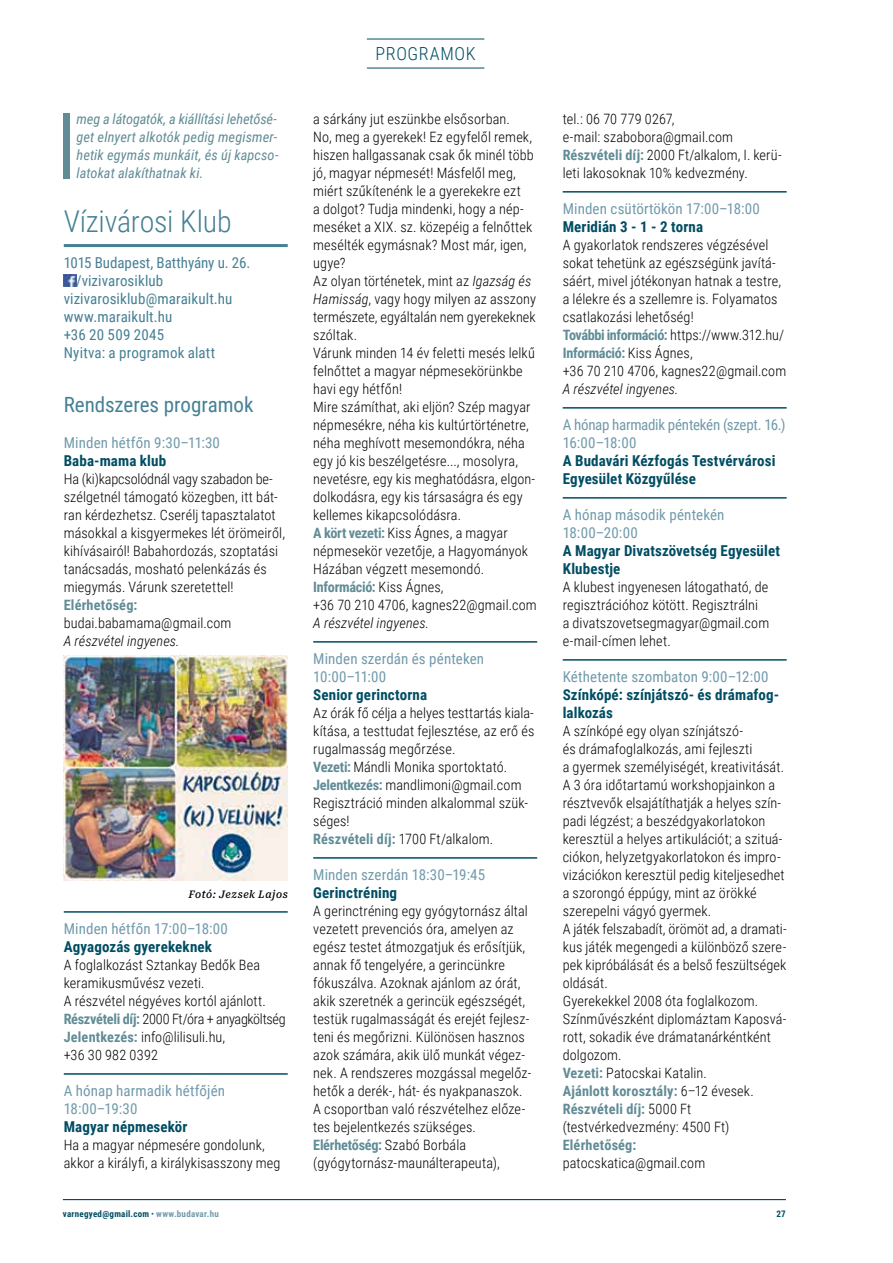
<style>
.page{position:relative;width:893px;height:1263px;background:#fff}
.page>*{position:absolute;margin:0;border:0;box-sizing:border-box;transform-origin:0 0}
.t1{font:300 30px "Roboto Condensed";letter-spacing:-.01em;color:#468094}
.t2{font:21px "Roboto Condensed";color:#468094}
.t3{font:300 18px "Roboto Condensed";letter-spacing:.03em;color:#004d63}
.t4{font:15px/18px "Roboto Condensed";letter-spacing:.005em;color:#719aab}
.t5{font:700 15px/18px "Roboto Condensed";letter-spacing:.01em;color:#004d63}
.t6{font:15px "Roboto Condensed";letter-spacing:.005em;color:#468094}
.t7{font:15px/18px "Roboto Condensed";letter-spacing:-.02em;color:#719aab}
.t8{font:300 14.25px/18px "Roboto Condensed";letter-spacing:.005em;color:#000}
.t9{font:italic 14.25px/18px "Roboto Condensed";letter-spacing:.005em;color:#618c96;text-align:justify}
.t10{font:italic 300 14.25px "Roboto Condensed";letter-spacing:.005em;color:#000}
.t11{font:700 14.25px "Roboto Condensed";letter-spacing:.015em;color:#618c96}
.t12{font:italic 500 10.5px "Roboto Serif Condensed";letter-spacing:.05em;color:#000}
.t13{font:700 9px "Roboto Condensed";letter-spacing:.03em;color:#004d63}
.s1{font-weight:700;color:#618c96}
.s2{font-style:italic}
.s3{font-weight:400;color:#0b687f}
.s4{color:#719aab}
</style>
<div class="page">
<hr style="left:63px;top:1199px;width:723px;height:1px;background:#004d63">
<hr style="left:64px;top:244px;width:224px;height:3px;background:#468094">
<hr style="left:64px;top:911px;width:224px;height:2px;background:#004d63">
<hr style="left:64px;top:1073px;width:224px;height:2px;background:#004d63">
<svg style="left:64px;top:274px;width:12px;height:12px"></svg>
<img style="left:64px;top:656px;width:224px;height:224px">
<hr style="left:313px;top:641px;width:224px;height:2px;background:#004d63">
<hr style="left:313px;top:857px;width:224px;height:2px;background:#004d63">
<hr style="left:563px;top:191px;width:224px;height:2px;background:#004d63">
<hr style="left:563px;top:407px;width:224px;height:2px;background:#004d63">
<hr style="left:563px;top:497px;width:224px;height:2px;background:#004d63">
<hr style="left:563px;top:659px;width:224px;height:2px;background:#004d63">
<hr style="left:367px;top:68px;width:117px;height:1px;background:#004d63">
<hr style="left:367px;top:39px;width:117px;height:1px;background:#004d63">
<div style="left:64px;top:113px;width:6px;height:65px;background:#618c96"></div>
<p class="t9" style="left:77px;top:110px;width:204px">meg a látogatók, a kiállítási lehetősé&shy;get elnyert alkotók pedig megismer&shy;hetik egymás munkáit, és új kapcso&shy;latokat alakíthatnak ki.</p>
<h1 class="t1" style="left:64px;top:201px;width:169px">Vízivárosi Klub</h1>
<p class="t6" style="left:64px;top:252px;width:188px">1015 Budapest, Batthyány u. 26.</p>
<p class="t6" style="left:76px;top:270px;width:89px">/vizivarosiklub</p>
<p class="t6" style="left:64px;top:288px;width:170px">vizivarosiklub@maraikult.hu</p>
<p class="t6" style="left:64px;top:306px;width:110px">www.maraikult.hu</p>
<p class="t6" style="left:64px;top:324px;width:102px">+36 20 509 2045</p>
<p class="t6" style="left:64px;top:342px;width:153px">Nyitva: a programok alatt</p>
<h2 class="t2" style="left:64px;top:390px;width:191px">Rendszeres programok</h2>
<p class="t4" style="left:64px;top:433px;width:158px">Minden hétfőn 9:30–11:30</p>
<p class="t5" style="left:64px;top:451px;width:104px">Baba-mama klub</p>
<p class="t8" style="left:64px;top:470px;width:223px">Ha (ki)kapcsolódnál vagy szabadon be&shy;szélgetnél támogató közegben, itt bát&shy;ran kérdezhetsz. Cserélj tapasztalatot másokkal a kisgyermekes lét örömeiről, kihívásairól! Babahordozás, szoptatási tanácsadás, mosható pelenkázás és miegymás. Várunk szeretettel!</p>
<p class="t11" style="left:64px;top:595px;width:75px">Elérhetőség:</p>
<p class="t8" style="left:64px;top:614px;width:169px">budai.babamama@gmail.com</p>
<p class="t10" style="left:64px;top:631px;width:117px">A részvétel ingyenes.</p>
<p class="t12" style="left:189px;top:886px;width:100px">Fotó: Jezsek Lajos</p>
<p class="t4" style="left:64px;top:919px;width:166px">Minden hétfőn 17:00–18:00</p>
<p class="t5" style="left:64px;top:937px;width:150px">Agyagozás gyerekeknek</p>
<p class="t8" style="left:64px;top:956px;width:224px">A foglalkozást Sztankay Bedők Bea keramikusművész vezeti.<br>A részvétel négyéves kortól ajánlott.<br><span class="s1">Részvételi díj:</span> 2000 Ft/óra + anyagköltség<br><span class="s1">Jelentkezés:</span> info@lilisuli.hu,<br>+36 30 982 0392</p>
<p class="t4" style="left:64px;top:1081px;width:163px">A hónap harmadik hétfőjén<br>18:00–19:30</p>
<p class="t5" style="left:64px;top:1117px;width:125px">Magyar népmesekör</p>
<p class="t8" style="left:64px;top:1136px;width:218px">Ha a magyar népmesére gondolunk, akkor a királyfi, a királykisasszony meg</p>
<p class="t3" style="left:376px;top:41px;width:102px">PROGRAMOK</p>
<p class="t8" style="left:313px;top:110px;width:225px">a sárkány jut eszünkbe elsősorban.<br>No, meg a gyerekek! Ez egyfelől remek, hiszen hallgassanak csak ők minél több jó, magyar népmesét! Másfelől meg, miért szűkítenénk le a gyerekekre ezt<br>a dolgot? Tudja mindenki, hogy a nép&shy;meséket a XIX. sz. közepéig a felnőttek mesélték egymásnak? Most már, igen, ugye?<br>Az olyan történetek, mint az <span class="s2">Igazság és Hamisság</span>, vagy hogy milyen az asszony természete, egyáltalán nem gyerekeknek szóltak.<br>Várunk minden 14 év feletti mesés lelkű felnőttet a magyar népmesekörünkbe havi egy hétfőn!<br>Mire számíthat, aki eljön? Szép magyar népmesékre, néha kis kultúrtörténetre, néha meghívott mesemondókra, néha egy jó kis beszélgetésre..., mosolyra, nevetésre, egy kis meghatódásra, elgon&shy;dolkodásra, egy kis társaságra és egy kellemes kikapcsolódásra.<br><span class="s1">A kört vezeti:</span> Kiss Ágnes, a magyar népmesekör vezetője, a Hagyományok Házában végzett mesemondó.<br><span class="s1">Információ:</span> Kiss Ágnes,<br>+36 70 210 4706, kagnes22@gmail.com</p>
<p class="t10" style="left:313px;top:613px;width:117px">A részvétel ingyenes.</p>
<p class="t4" style="left:313px;top:649px;width:172px">Minden szerdán és pénteken<br>10:00–11:00</p>
<p class="t5" style="left:313px;top:685px;width:115px">Senior gerinctorna</p>
<p class="t8" style="left:313px;top:704px;width:223px">Az órák fő célja a helyes testtartás kiala&shy;kítása, a testtudat fejlesztése, az erő és rugalmasság megőrzése.<br><span class="s1">Vezeti:</span> Mándli Monika sportoktató.<br><span class="s1">Jelentkezés:</span> mandlimoni@gmail.com Regisztráció minden alkalommal szük&shy;séges!<br><span class="s1">Részvételi díj:</span> 1700 Ft/alkalom.</p>
<p class="t4" style="left:313px;top:865px;width:173px">Minden szerdán 18:30–19:45</p>
<p class="t5" style="left:313px;top:883px;width:85px">Gerinctréning</p>
<p class="t8" style="left:313px;top:902px;width:220px">A gerinctréning egy gyógytornász által vezetett prevenciós óra, amelyen az egész testet átmozgatjuk és erősítjük, annak fő tengelyére, a gerincünkre fókuszálva. Azoknak ajánlom az órát, akik szeretnék a gerincük egészségét, testük rugalmasságát és erejét fejlesz&shy;teni és megőrizni. Különösen hasznos azok számára, akik ülő munkát végez&shy;nek. A rendszeres mozgással megelőz&shy;hetők a derék-, hát- és nyakpanaszok.<br>A csoportban való részvételhez előze&shy;tes bejelentkezés szükséges.<br><span class="s1">Elérhetőség:</span> Szabó Borbála (gyógytornász-maunálterapeuta),</p>
<p class="t8" style="left:563px;top:110px;width:220px">tel.: 06 70 779 0267,<br>e-mail: szabobora@gmail.com<br><span class="s1">Részvételi díj:</span> 2000 Ft/alkalom, I. kerü&shy;leti lakosoknak 10% kedvezmény.</p>
<p class="t4" style="left:563px;top:199px;width:199px">Minden csütörtökön 17:00–18:00</p>
<p class="t5" style="left:563px;top:217px;width:142px">Meridián 3 - 1 - 2 torna</p>
<p class="t8" style="left:563px;top:236px;width:225px">A gyakorlatok rendszeres végzésével sokat tehetünk az egészségünk javítá&shy;sáért, mivel jótékonyan hatnak a testre, a lélekre és a szellemre is. Folyamatos csatlakozási lehetőség!<br><span class="s1">További információ:</span> https://www.312.hu/ <span class="s1">Információ:</span> Kiss Ágnes,<br>+36 70 210 4706, kagnes22@gmail.com</p>
<p class="t10" style="left:563px;top:379px;width:117px">A részvétel ingyenes.</p>
<p class="t7" style="left:563px;top:415px;width:224px">A hónap harmadik péntekén (szept. 16.)<br>16:00–18:00</p>
<p class="t5" style="left:563px;top:451px;width:214px">A Budavári Kézfogás Testvérvárosi<br>Egyesület Közgyűlése</p>
<p class="t4" style="left:563px;top:505px;width:163px">A hónap második péntekén<br>18:00–20:00</p>
<p class="t5" style="left:563px;top:541px;width:219px">A Magyar Divatszövetség Egyesület<br>Klubestje</p>
<p class="t8" style="left:563px;top:578px;width:208px">A klubest ingyenesen látogatható, de regisztrációhoz kötött. Regisztrálni<br>a divatszovetsegmagyar@gmail.com e-mail-címen lehet.</p>
<p class="t4" style="left:563px;top:667px;width:207px">Kéthetente szombaton 9:00–12:00</p>
<p class="t5" style="left:563px;top:685px;width:218px">Színkópé: színjátszó- és drámafog&shy;lalkozás</p>
<p class="t8" style="left:563px;top:722px;width:225px">A színkópé egy olyan színjátszó-<br>és drámafoglalkozás, ami fejleszti<br>a gyermek személyiségét, kreativitását.<br>A 3 óra időtartamú workshopjainkon a résztvevők elsajátíthatják a helyes szín&shy;padi légzést; a beszédgyakorlatokon keresztül a helyes artikulációt; a szituá&shy;ciókon, helyzetgyakorlatokon és impro&shy;vizációkon keresztül pedig kiteljesedhet a szorongó éppúgy, mint az örökké szerepelni vágyó gyermek.<br>A játék felszabadít, örömöt ad, a dramati&shy;kus játék megengedi a különböző szere&shy;pek kipróbálását és a belső feszültségek oldását.<br>Gyerekekkel 2008 óta foglalkozom.<br>Színművészként diplomáztam Kaposvá&shy;rott, sokadik éve drámatanárkéntként dolgozom.<br><span class="s1">Vezeti:</span> Patocskai Katalin.<br><span class="s1">Ajánlott korosztály:</span> 6–12 évesek.<br><span class="s1">Részvételi díj:</span> 5000 Ft (testvérkedvezmény: 4500 Ft)</p>
<p class="t11" style="left:563px;top:1135px;width:75px">Elérhetőség:</p>
<p class="t8" style="left:563px;top:1154px;width:144px">patocskatica@gmail.com</p>
<p class="t13" style="left:63px;top:1207px;width:157px">varnegyed@gmail.com <span class="s3">•</span> <span class="s4">www.budavar.hu</span></p>
<p class="t13" style="left:776px;top:1207px;width:11px">27</p>
</div>
